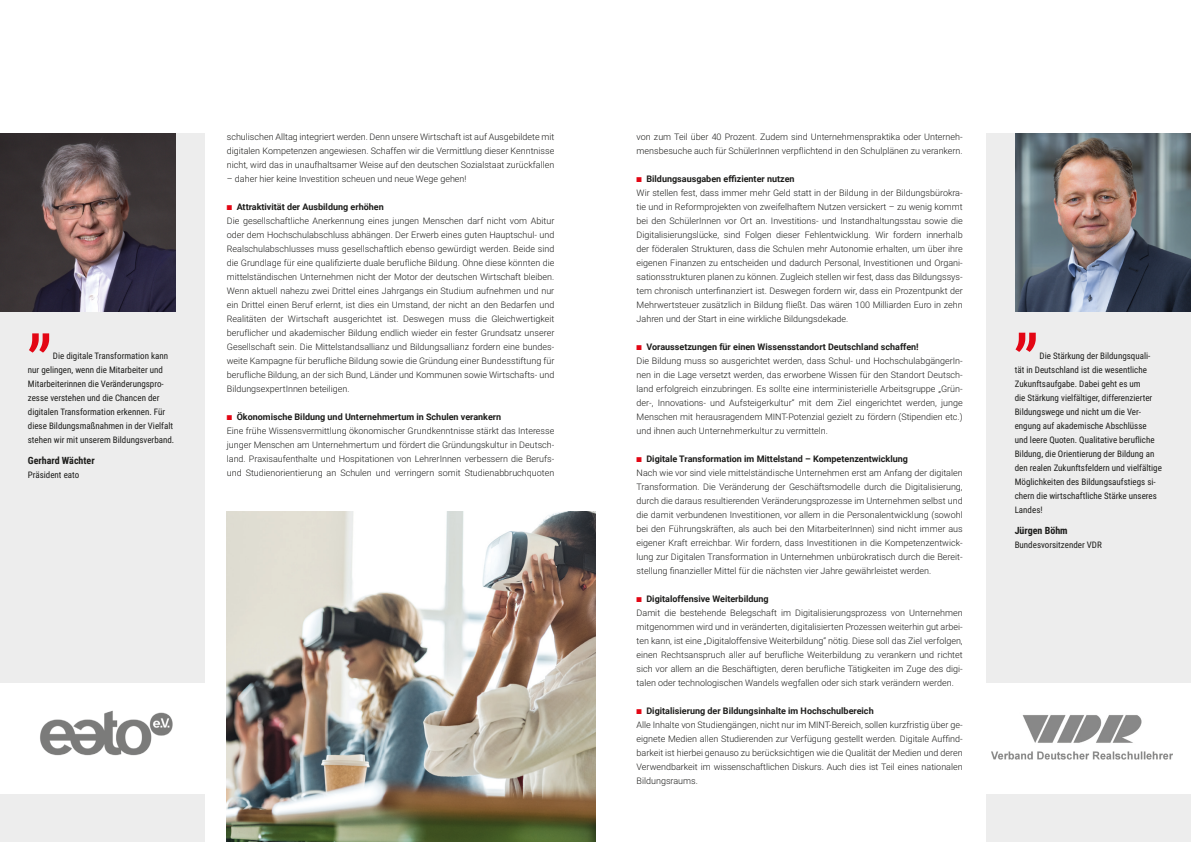
<style>
.page{position:relative;width:1191px;height:842px;background:#fff}
.page>*{position:absolute;margin:0;border:0;box-sizing:border-box;transform-origin:0 0}
.t1{font:72px "Roboto";color:#e30614}
.t2{font:700 10px "Roboto Condensed";color:#1d1d1b}
.t3{font:300 9px/14px "Roboto";color:#1d1d1b;text-align:justify}
.t4{font:9px/14px "Roboto Condensed";color:#1d1d1b}
.t5{font:700 9px "Roboto";color:#1d1d1b}
.s1{color:#e30614}
</style>
<div class="page">
<div style="left:986px;top:133px;width:205px;height:709px;background:#ededed"></div>
<img style="left:1015px;top:133px;width:176px;height:178px">
<div style="left:986px;top:683px;width:205px;height:111px;background:#fff"></div>
<img style="left:991px;top:715px;width:181px;height:45px">
<div style="left:0;top:133px;width:204px;height:709px;background:#ededed"></div>
<img style="left:0;top:133px;width:176px;height:178px">
<div style="left:0;top:683px;width:211px;height:111px;background:#fff"></div>
<img style="left:40px;top:710px;width:133px;height:46px">
<img style="left:227px;top:512px;width:368px;height:330px">
<p class="t1" style="left:28px;top:266px;width:26px">„</p>
<p class="t4" style="left:28px;top:348px;width:148px;text-indent:25px">Die digitale Transformation kann nur gelingen, wenn die Mitarbeiter und Mitarbeiterinnen die Veränderungspro&shy;zesse verstehen und die Chancen der digitalen Transformation erkennen. Für diese Bildungsmaßnahmen in der Vielfalt stehen wir mit unserem Bildungsverband.</p>
<p class="t2" style="left:28px;top:453px;width:68px">Gerhard Wächter</p>
<p class="t4" style="left:28px;top:467px;width:53px">Präsident eato</p>
<p class="t3" style="left:227px;top:129px;width:329px">schulischen Alltag integriert werden. Denn unsere Wirtschaft ist auf Ausgebildete mit digitalen Kompetenzen angewiesen. Schaffen wir die Vermittlung dieser Kenntnisse nicht, wird das in unaufhaltsamer Weise auf den deutschen Sozialstaat zurückfallen</p>
<p class="t3" style="left:227px;top:171px;width:241px">– daher hier keine Investition scheuen und neue Wege gehen!</p>
<p class="t5" style="left:227px;top:200px;width:158px"><span class="s1">■</span> Attraktivität der Ausbildung erhöhen</p>
<p class="t3" style="left:227px;top:213px;width:329px">Die gesellschaftliche Anerkennung eines jungen Menschen darf nicht vom Abitur oder dem Hochschulabschluss abhängen. Der Erwerb eines guten Hauptschul- und Realschulabschlusses muss gesellschaftlich ebenso gewürdigt werden. Beide sind die Grundlage für eine qualifizierte duale berufliche Bildung. Ohne diese könnten die mittelständischen Unternehmen nicht der Motor der deutschen Wirtschaft bleiben.<br>Wenn aktuell nahezu zwei Drittel eines Jahrgangs ein Studium aufnehmen und nur ein Drittel einen Beruf erlernt, ist dies ein Umstand, der nicht an den Bedarfen und Realitäten der Wirtschaft ausgerichtet ist. Deswegen muss die Gleichwertigkeit beruflicher und akademischer Bildung endlich wieder ein fester Grundsatz unserer Gesellschaft sein. Die Mittelstandsallianz und Bildungsallianz fordern eine bundes&shy;weite Kampagne für berufliche Bildung sowie die Gründung einer Bundesstiftung für berufliche Bildung, an der sich Bund, Länder und Kommunen sowie Wirtschafts- und BildungsexpertInnen beteiligen.</p>
<p class="t5" style="left:227px;top:410px;width:276px"><span class="s1">■</span> Ökonomische Bildung und Unternehmertum in Schulen verankern</p>
<p class="t3" style="left:227px;top:423px;width:329px">Eine frühe Wissensvermittlung ökonomischer Grundkenntnisse stärkt das Interesse junger Menschen am Unternehmertum und fördert die Gründungskultur in Deutsch&shy;land. Praxisaufenthalte und Hospitationen von LehrerInnen verbessern die Berufs&shy;und Studienorientierung an Schulen und verringern somit Studienabbruchquoten</p>
<p class="t3" style="left:636px;top:129px;width:327px">von zum Teil über 40 Prozent. Zudem sind Unternehmenspraktika oder Unterneh&shy;mensbesuche auch für SchülerInnen verpflichtend in den Schulplänen zu verankern.</p>
<p class="t5" style="left:636px;top:172px;width:159px"><span class="s1">■</span> Bildungsausgaben effizienter nutzen</p>
<p class="t3" style="left:636px;top:185px;width:327px">Wir stellen fest, dass immer mehr Geld statt in der Bildung in der Bildungsbürokra&shy;tie und in Reformprojekten von zweifelhaftem Nutzen versickert – zu wenig kommt bei den SchülerInnen vor Ort an. Investitions- und Instandhaltungsstau sowie die Digitalisierungslücke, sind Folgen dieser Fehlentwicklung. Wir fordern innerhalb der föderalen Strukturen, dass die Schulen mehr Autonomie erhalten, um über ihre eigenen Finanzen zu entscheiden und dadurch Personal, Investitionen und Organi&shy;sationsstrukturen planen zu können. Zugleich stellen wir fest, dass das Bildungssys&shy;tem chronisch unterfinanziert ist. Deswegen fordern wir, dass ein Prozentpunkt der Mehrwertsteuer zusätzlich in Bildung fließt. Das wären 100 Milliarden Euro in zehn Jahren und der Start in eine wirkliche Bildungsdekade.</p>
<p class="t5" style="left:636px;top:340px;width:284px"><span class="s1">■</span> Voraussetzungen für einen Wissensstandort Deutschland schaffen!</p>
<p class="t3" style="left:636px;top:353px;width:327px">Die Bildung muss so ausgerichtet werden, dass Schul- und HochschulabgängerIn&shy;nen in die Lage versetzt werden, das erworbene Wissen für den Standort Deutsch&shy;land erfolgreich einzubringen. Es sollte eine interministerielle Arbeitsgruppe „Grün&shy;der-, Innovations- und Aufsteigerkultur“ mit dem Ziel eingerichtet werden, junge Menschen mit herausragendem MINT-Potenzial gezielt zu fördern (Stipendien etc.) und ihnen auch Unternehmerkultur zu vermitteln.</p>
<p class="t5" style="left:636px;top:452px;width:273px"><span class="s1">■</span> Digitale Transformation im Mittelstand – Kompetenzentwicklung</p>
<p class="t3" style="left:636px;top:465px;width:327px">Nach wie vor sind viele mittelständische Unternehmen erst am Anfang der digitalen Transformation. Die Veränderung der Geschäftsmodelle durch die Digitalisierung, durch die daraus resultierenden Veränderungsprozesse im Unternehmen selbst und die damit verbundenen Investitionen, vor allem in die Personalentwicklung (sowohl bei den Führungskräften, als auch bei den MitarbeiterInnen) sind nicht immer aus eigener Kraft erreichbar. Wir fordern, dass Investitionen in die Kompetenzentwick&shy;lung zur Digitalen Transformation in Unternehmen unbürokratisch durch die Bereit&shy;stellung finanzieller Mittel für die nächsten vier Jahre gewährleistet werden.</p>
<p class="t5" style="left:636px;top:592px;width:134px"><span class="s1">■</span> Digitaloffensive Weiterbildung</p>
<p class="t3" style="left:636px;top:605px;width:327px">Damit die bestehende Belegschaft im Digitalisierungsprozess von Unternehmen mitgenommen wird und in veränderten, digitalisierten Prozessen weiterhin gut arbei&shy;ten kann, ist eine „Digitaloffensive Weiterbildung“ nötig. Diese soll das Ziel verfolgen, einen Rechtsanspruch aller auf berufliche Weiterbildung zu verankern und richtet sich vor allem an die Beschäftigten, deren berufliche Tätigkeiten im Zuge des digi&shy;talen oder technologischen Wandels wegfallen oder sich stark verändern werden.</p>
<p class="t5" style="left:636px;top:704px;width:239px"><span class="s1">■</span> Digitalisierung der Bildungsinhalte im Hochschulbereich</p>
<p class="t3" style="left:636px;top:717px;width:327px">Alle Inhalte von Studiengängen, nicht nur im MINT-Bereich, sollen kurzfristig über ge&shy;eignete Medien allen Studierenden zur Verfügung gestellt werden. Digitale Auffind&shy;barkeit ist hierbei genauso zu berücksichtigen wie die Qualität der Medien und deren Verwendbarkeit im wissenschaftlichen Diskurs. Auch dies ist Teil eines nationalen Bildungsraums.</p>
<p class="t1" style="left:1014px;top:265px;width:26px">„</p>
<p class="t4" style="left:1014px;top:348px;width:149px;text-indent:25px">Die Stärkung der Bildungsquali&shy;tät in Deutschland ist die wesentliche Zukunftsaufgabe. Dabei geht es um<br>die Stärkung vielfältiger, differenzierter Bildungswege und nicht um die Ver&shy;engung auf akademische Abschlüsse und leere Quoten. Qualitative berufliche Bildung, die Orientierung der Bildung an den realen Zukunftsfeldern und vielfältige Möglichkeiten des Bildungsaufstiegs si&shy;chern die wirtschaftliche Stärke unseres Landes!</p>
<p class="t2" style="left:1014px;top:523px;width:55px">Jürgen Böhm</p>
<p class="t4" style="left:1014px;top:537px;width:89px">Bundesvorsitzender VDR</p>
</div>
